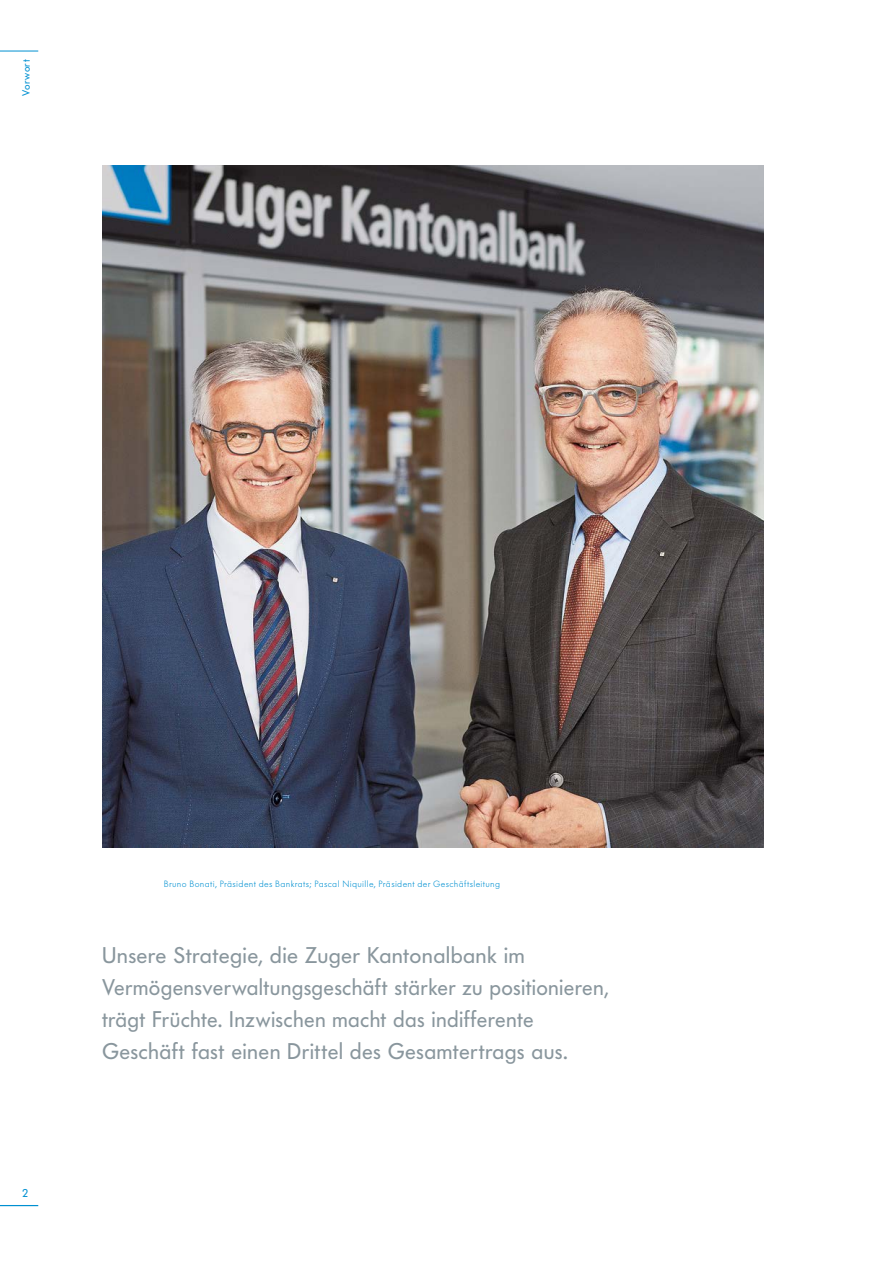
<style>
.page{position:relative;width:893px;height:1263px;background:#fff}
.page>*{position:absolute;margin:0;border:0;box-sizing:border-box;transform-origin:0 0}
.t1{font:22.5px/32px "Futura BQ";letter-spacing:.015em;color:#89969d}
.t2{font:11.25px "Futura BQ";color:#0090d1}
.t3{font:10.5px "Futura BQ";letter-spacing:.035em;color:#0090d1}
.t4{font:300 9px "Futura BQ";letter-spacing:.04em;color:#0090d1}
</style>
<div class="page">
<img style="left:102px;top:166px;width:661px;height:681px">
<hr style="left:0;top:51px;width:38px;height:1px;background:#0090d1">
<hr style="left:0;top:1205px;width:38px;height:1px;background:#0090d1">
<p class="t3" style="left:19px;top:96px;width:38px;rotate:-90deg">Vorwort</p>
<p class="t2" style="left:22px;top:1186px;width:8px">2</p>
<p class="t4" style="left:164px;top:878px;width:338px">Bruno Bonati, Präsident des Bankrats; Pascal Niquille, Präsident der Geschäftsleitung</p>
<p class="t1" style="left:102px;top:939px;width:508px">Unsere Strategie, die Zuger Kantonalbank im Vermögensverwaltungsgeschäft stärker zu positionieren, trägt Früchte. Inzwischen macht das indifferente Geschäft fast einen Drittel des Gesamtertrags aus.</p>
</div>
